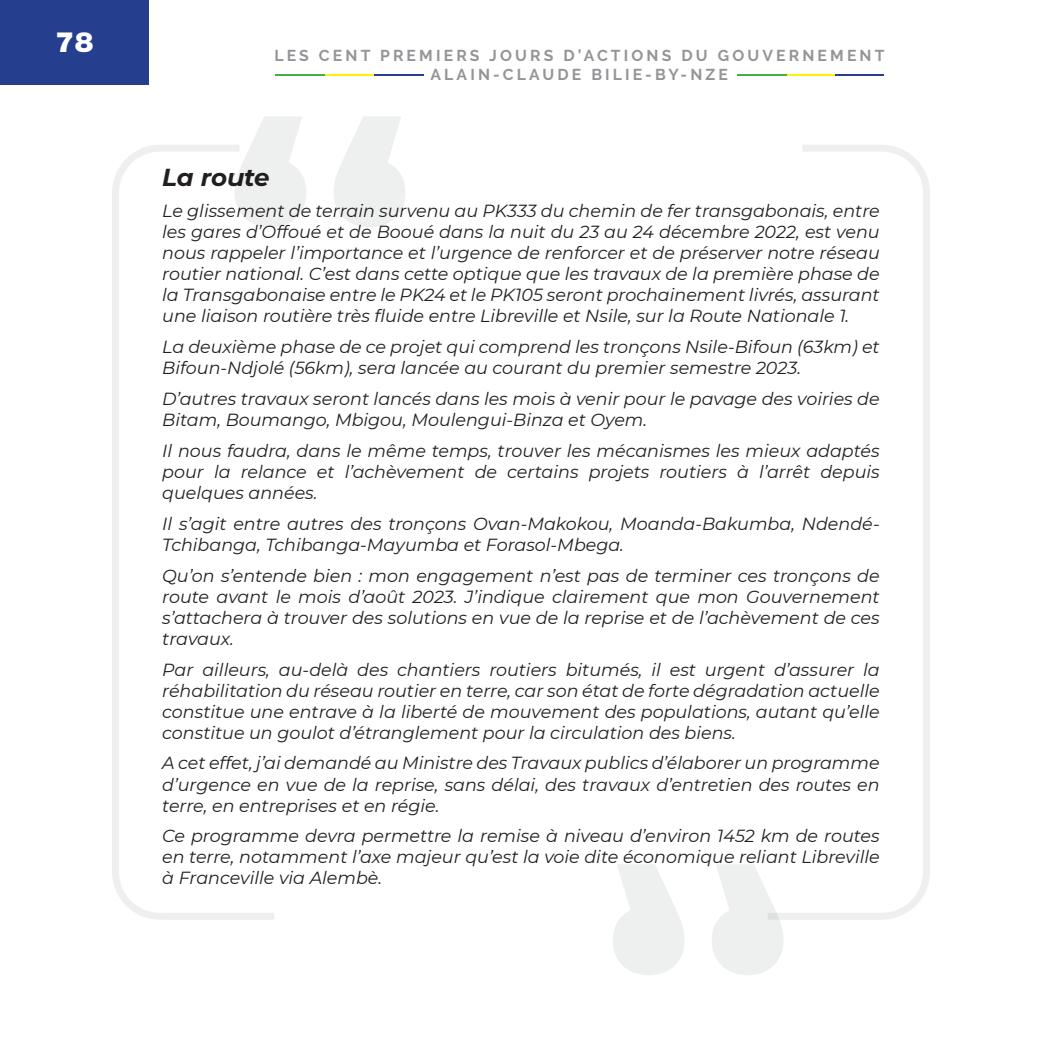
<style>
.page{position:relative;width:1042px;height:1042px;background:#fff}
.page>*{position:absolute;margin:0;border:0;box-sizing:border-box;transform-origin:0 0}
.t1{font:900 28px "Helvetica Neue LT Std";color:#fff}
.t2{font:italic 700 24.5px "Montserrat";letter-spacing:-.005em;color:#231f20}
.t3{font:italic 17.5px/21px "Montserrat";color:#231f20;text-align:justify}
.t4{font:700 15.75px/18.9px "Raleway";letter-spacing:.2em;color:#939598;text-align:center}
</style>
<div class="page">
<div style="left:0;top:0;width:149px;height:84px;background:#253f8e"></div>
<hr style="left:275px;top:74px;width:50px;height:2px;background:#40ae49">
<hr style="left:325px;top:74px;width:50px;height:2px;background:#fff101">
<hr style="left:375px;top:74px;width:49px;height:2px;background:#253f8e">
<hr style="left:737px;top:74px;width:50px;height:2px;background:#40ae49">
<hr style="left:787px;top:74px;width:48px;height:2px;background:#fff101">
<hr style="left:835px;top:74px;width:49px;height:2px;background:#253f8e">
<svg style="left:112px;top:145px;width:162px;height:775px"></svg>
<svg style="left:783px;top:145px;width:147px;height:775px"></svg>
<svg style="left:235px;top:117px;width:170px;height:110px"></svg>
<svg style="left:613px;top:864px;width:170px;height:111px"></svg>
<h1 class="t1" style="left:55px;top:25px;width:39px">78</h1>
<p class="t4" style="left:274px;top:46px;width:611px">LES CENT PREMIERS JOURS D’ACTIONS DU GOUVERNEMENT<br>ALAIN-CLAUDE BILIE-BY-NZE</p>
<p class="t2" style="left:162px;top:160px;width:109px">La route</p>
<p class="t3" style="left:162px;top:200px;width:719px">Le glissement de terrain survenu au PK333 du chemin de fer transgabonais, entre les gares d’Offoué et de Booué dans la nuit du 23 au 24 décembre 2022, est venu nous rappeler l’importance et l’urgence de renforcer et de préserver notre réseau routier national. C’est dans cette optique que les travaux de la première phase de la Transgabonaise entre le PK24 et le PK105 seront prochainement livrés, assurant une liaison routière très fluide entre Libreville et Nsile, sur la Route Nationale 1.</p>
<p class="t3" style="left:162px;top:335px;width:719px">La deuxième phase de ce projet qui comprend les tronçons Nsile-Bifoun (63km) et<br>Bifoun-Ndjolé (56km), sera lancée au courant du premier semestre 2023.</p>
<p class="t3" style="left:162px;top:387px;width:719px">D’autres travaux seront lancés dans les mois à venir pour le pavage des voiries de<br>Bitam, Boumango, Mbigou, Moulengui-Binza et Oyem.</p>
<p class="t3" style="left:162px;top:439px;width:719px">Il nous faudra, dans le même temps, trouver les mécanismes les mieux adaptés pour la relance et l’achèvement de certains projets routiers à l’arrêt depuis quelques années.</p>
<p class="t3" style="left:162px;top:512px;width:719px">Il s’agit entre autres des tronçons Ovan-Makokou, Moanda-Bakumba, Ndendé-<br>Tchibanga, Tchibanga-Mayumba et Forasol-Mbega.</p>
<p class="t3" style="left:162px;top:564px;width:719px">Qu’on s’entende bien : mon engagement n’est pas de terminer ces tronçons de route avant le mois d’août 2023. J’indique clairement que mon Gouvernement s’attachera à trouver des solutions en vue de la reprise et de l’achèvement de ces travaux.</p>
<p class="t3" style="left:162px;top:658px;width:719px">Par ailleurs, au-delà des chantiers routiers bitumés, il est urgent d’assurer la réhabilitation du réseau routier en terre, car son état de forte dégradation actuelle constitue une entrave à la liberté de mouvement des populations, autant qu’elle constitue un goulot d’étranglement pour la circulation des biens.</p>
<p class="t3" style="left:162px;top:752px;width:719px">A cet effet, j’ai demandé au Ministre des Travaux publics d’élaborer un programme d’urgence en vue de la reprise, sans délai, des travaux d’entretien des routes en terre, en entreprises et en régie.</p>
<p class="t3" style="left:162px;top:825px;width:719px">Ce programme devra permettre la remise à niveau d’environ 1452 km de routes en terre, notamment l’axe majeur qu’est la voie dite économique reliant Libreville à Franceville via Alembè.</p>
</div>
